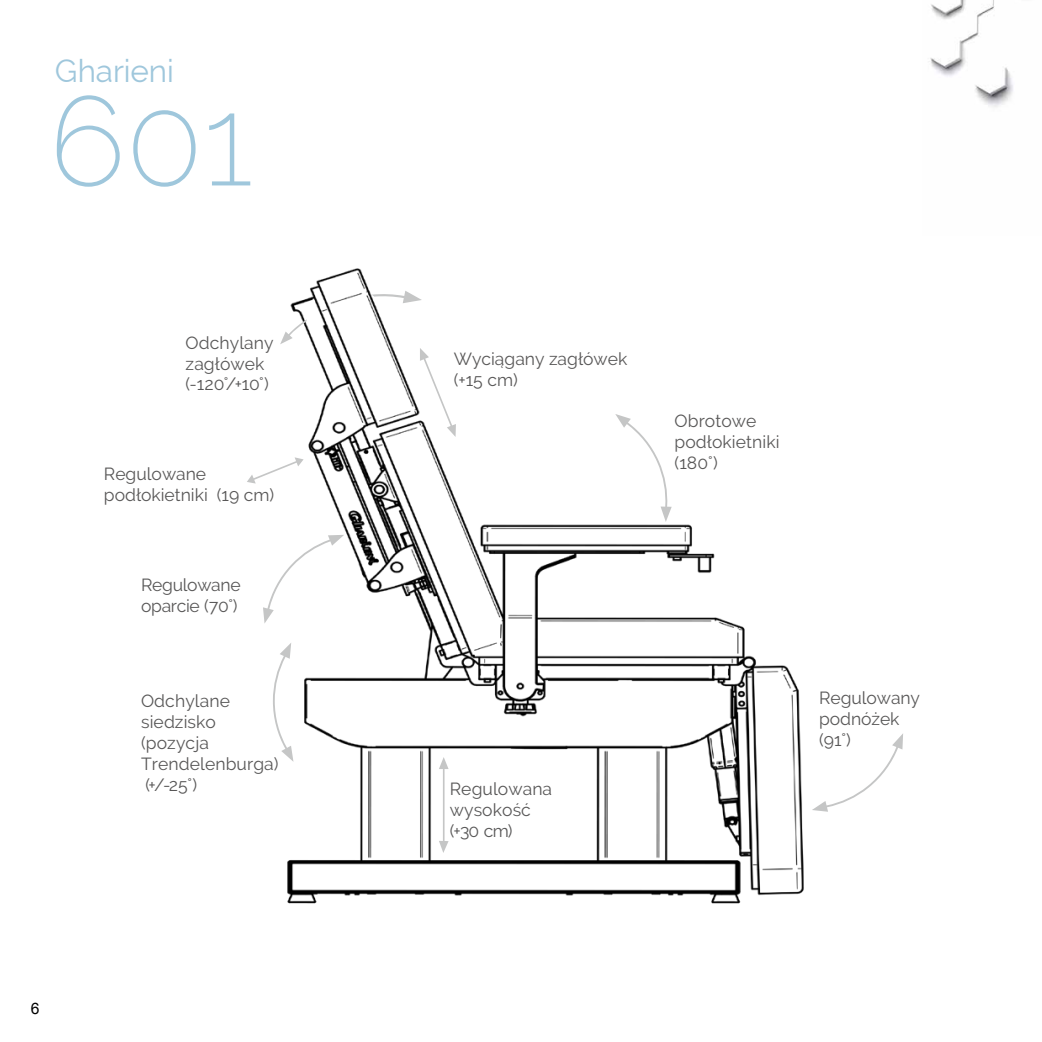
<style>
.page{position:relative;width:1042px;height:1042px;background:#fff}
.page>*{position:absolute;margin:0;border:0;box-sizing:border-box;transform-origin:0 0}
.t1{font:200 126px "Raleway";color:#9fc7dc}
.t2{font:31.5px "Raleway";letter-spacing:-.005em;color:#9fc7dc}
.t3{font:17.5px/21px "Raleway";letter-spacing:.005em;color:#585757}
.t4{font:17.5px "Raleway";color:#585757}
.t5{font:17.5px/21px "Raleway";letter-spacing:-.02em;color:#585757}
.t6{font:15.75px "Arial";color:#000}
.s1{font-style:inherit}
</style>
<div class="page">
<img style="left:254px;top:268px;width:550px;height:636px">
<svg style="left:273px;top:642px;width:20px;height:120px"></svg>
<svg style="left:615px;top:414px;width:57px;height:108px"></svg>
<svg style="left:812px;top:734px;width:91px;height:78px"></svg>
<svg style="left:439px;top:757px;width:9px;height:96px"></svg>
<svg style="left:280px;top:319px;width:27px;height:25px"></svg>
<svg style="left:372px;top:291px;width:50px;height:12px"></svg>
<img style="left:929px;top:0;width:84px;height:107px">
<svg style="left:263px;top:535px;width:81px;height:88px"></svg>
<svg style="left:420px;top:348px;width:36px;height:89px"></svg>
<svg style="left:247px;top:457px;width:57px;height:26px"></svg>
<h2 class="t2" style="left:55px;top:53px;width:120px">Gharieni</h2>
<h1 class="t1" style="left:49px;top:67px;width:205px">601</h1>
<p class="t3" style="left:186px;top:332px;width:90px">Odchylany zagłówek</p>
<p class="t4" style="left:185px;top:374px;width:85px">(-120°/+10°)</p>
<p class="t3" style="left:104px;top:463px;width:172px">Regulowane podłokietniki <span class="s1">(19 cm)</span></p>
<p class="t5" style="left:141px;top:574px;width:101px">Regulowane oparcie <span class="s1">(70°)</span></p>
<p class="t3" style="left:141px;top:690px;width:139px">Odchylane siedzisko (pozycja<br>Trendelenburga)</p>
<p class="t4" style="left:145px;top:775px;width:53px">(+/-25°)</p>
<p class="t6" style="left:31px;top:998px;width:10px">6</p>
<p class="t3" style="left:454px;top:348px;width:175px">Wyciągany zagłówek</p>
<p class="t4" style="left:454px;top:369px;width:65px">(+15 cm)</p>
<p class="t3" style="left:674px;top:410px;width:106px">Obrotowe podłokietniki</p>
<p class="t4" style="left:674px;top:453px;width:45px">(180°)</p>
<p class="t3" style="left:450px;top:778px;width:104px">Regulowana wysokość</p>
<p class="t4" style="left:450px;top:820px;width:64px">(+30 cm)</p>
<p class="t3" style="left:819px;top:687px;width:102px">Regulowany podnóżek</p>
<p class="t4" style="left:819px;top:729px;width:33px">(91°)</p>
</div>
